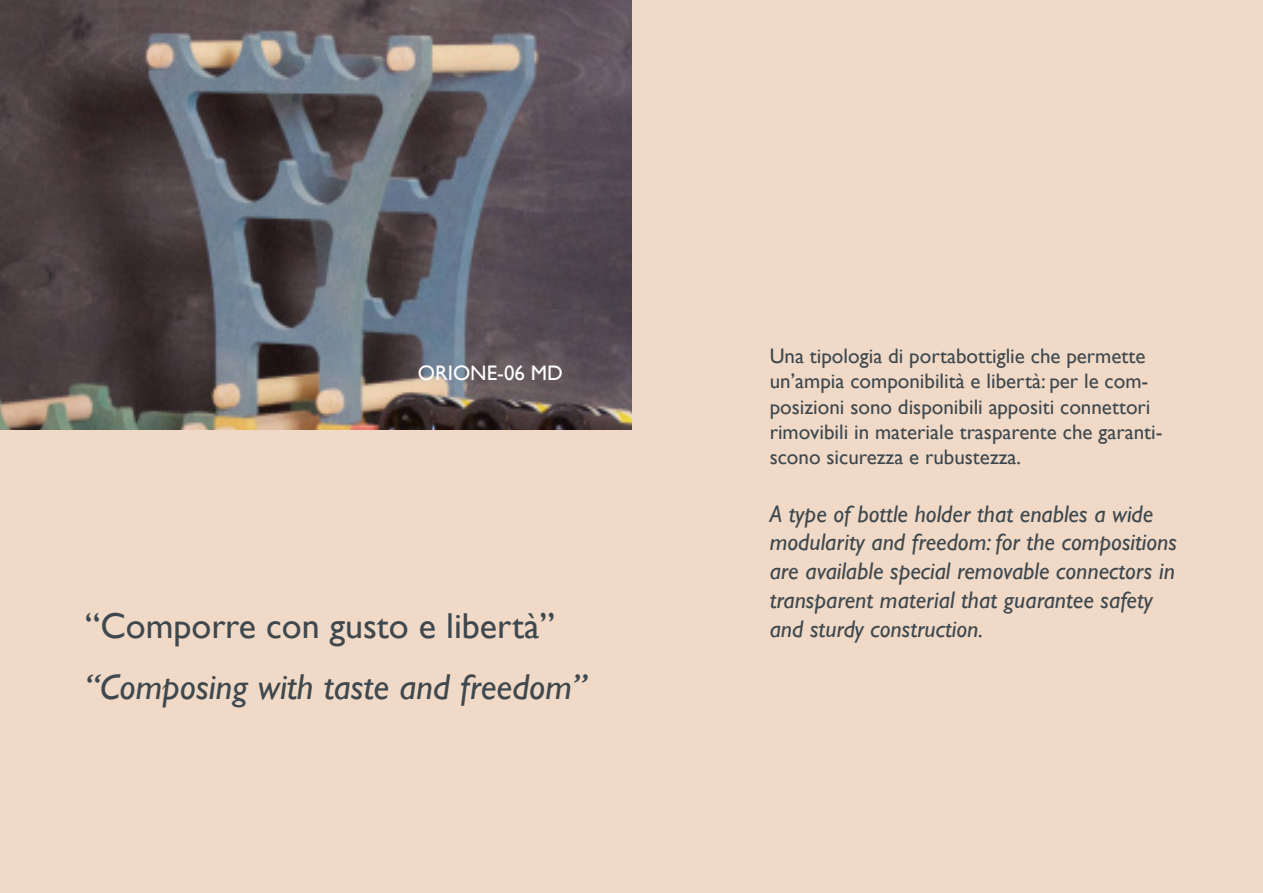
<style>
.page{position:relative;width:1263px;height:893px;background:#f0dac7}
.page>*{position:absolute;margin:0;border:0;box-sizing:border-box;transform-origin:0 0}
.t1{font:italic 36px "Gill Sans";color:#3f484e}
.t2{font:36px "Gill Sans";color:#3f484e}
.t3{font:italic 24px/28.8px "Gill Sans";color:#3f484e}
.t4{font:21px/25.2px "Gill Sans";color:#3f484e}
.t5{font:21px "Gill Sans";color:#fff}
</style>
<div class="page">
<img style="left:0;top:0;width:631px;height:429px">
<p class="t5" style="left:418px;top:361px;width:147px">ORIONE-06 MD</p>
<h1 class="t2" style="left:85px;top:605px;width:471px">“Comporre con gusto e libertà”</h1>
<h1 class="t1" style="left:85px;top:666px;width:503px">“Composing with taste and freedom”</h1>
<p class="t4" style="left:770px;top:343px;width:394px">Una tipologia di portabottiglie che permette un’ampia componibilità e libertà: per le com&shy;posizioni sono disponibili appositi connettori rimovibili in materiale trasparente che garanti&shy;scono sicurezza e rubustezza.</p>
<p class="t3" style="left:770px;top:499px;width:409px">A type of bottle holder that enables a wide modularity and freedom: for the compositions are available special removable connectors in transparent material that guarantee safety and sturdy construction.</p>
</div>
